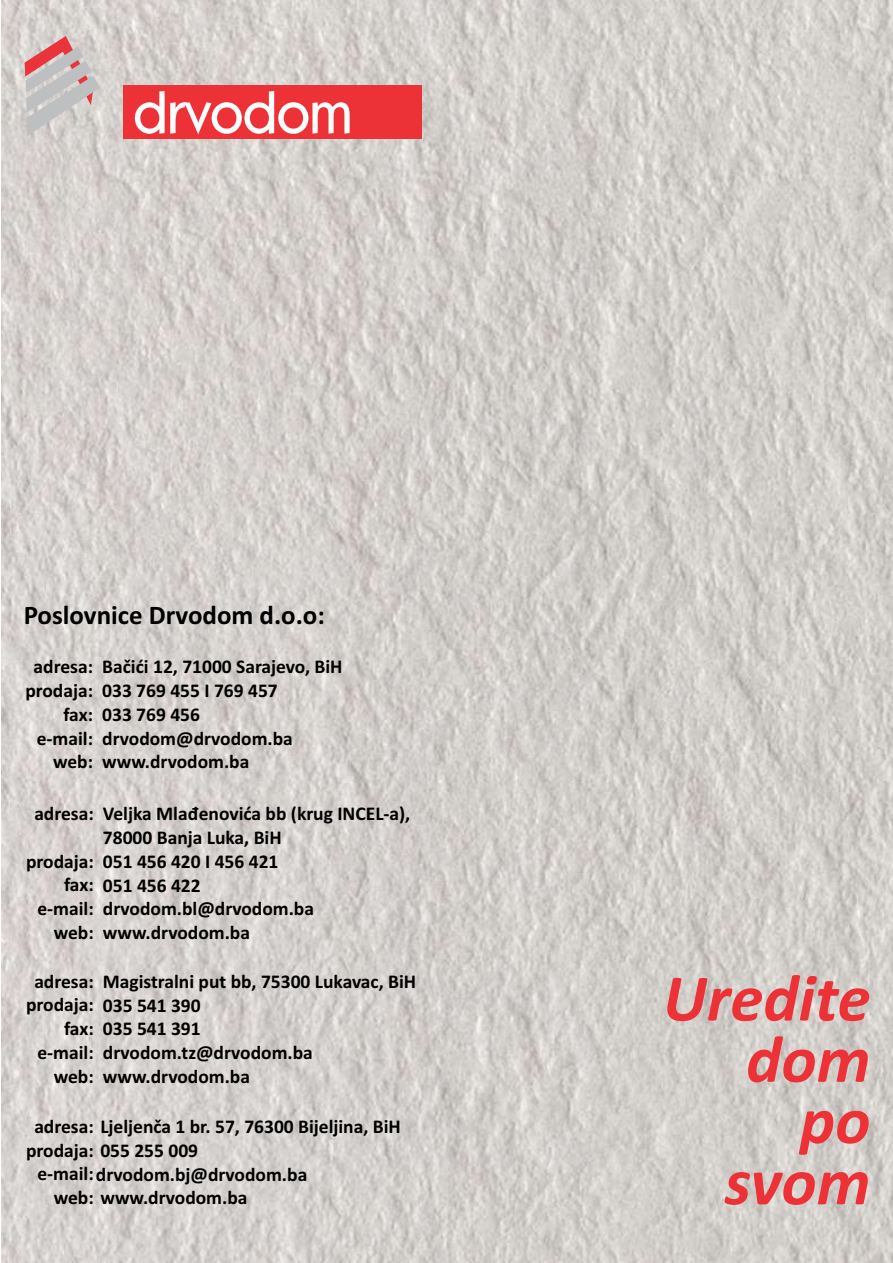
<style>
.page{position:relative;width:893px;height:1263px;background:#fff}
.page>*{position:absolute;margin:0;border:0;box-sizing:border-box;transform-origin:0 0}
.t1{font:italic 700 66.9px/61.2px "Calibri";color:#ed3237;text-align:right}
.t2{font:700 27px "Calibri";color:#000}
.t3{font:700 19.5px/23.9px "Calibri";color:#000}
</style>
<div class="page">
<img style="left:1px;top:0;width:892px;height:1263px">
<div style="left:124px;top:85px;width:298px;height:54px;background:#ed3237"></div>
<svg style="left:25px;top:36px;width:75px;height:100px"></svg>
<svg style="left:135px;top:91px;width:215px;height:43px"></svg>
<h2 class="t2" style="left:24px;top:604px;width:303px">Poslovnice Drvodom d.o.o:</h2>
<p class="t3" style="left:25px;top:656px;width:69px;text-align:right">adresa: prodaja: fax: e-mail: web:</p>
<p class="t3" style="left:102px;top:656px;width:242px">Bačići 12, 71000 Sarajevo, BiH<br>033 769 455 I 769 457<br>033 769 456 drvodom@drvodom.ba www.drvodom.ba</p>
<p class="t3" style="left:34px;top:803px;width:61px">adresa:</p>
<p class="t3" style="left:26px;top:851px;width:69px;text-align:right">prodaja: fax: e-mail: web:</p>
<p class="t3" style="left:103px;top:803px;width:309px">Veljka Mlađenovića bb (krug INCEL-a),<br>78000 Banja Luka, BiH<br>051 456 420 I 456 421<br>051 456 422 drvodom.bl@drvodom.ba www.drvodom.ba</p>
<p class="t3" style="left:26px;top:971px;width:69px;text-align:right">adresa: prodaja: fax: e-mail: web:</p>
<p class="t3" style="left:103px;top:971px;width:315px">Magistralni put bb, 75300 Lukavac, BiH<br>035 541 390<br>035 541 391<br>drvodom.tz@drvodom.ba www.drvodom.ba</p>
<p class="t3" style="left:34px;top:1116px;width:368px">adresa: Ljeljenča 1 br. 57, 76300 Bijeljina, BiH</p>
<p class="t3" style="left:26px;top:1140px;width:174px">prodaja: 055 255 009</p>
<p class="t3" style="left:37px;top:1164px;width:271px">e-mail:drvodom.bj@drvodom.ba</p>
<p class="t3" style="left:54px;top:1187px;width:195px">web: www.drvodom.ba</p>
<h1 class="t1" style="left:663px;top:973px;width:209px">Uredite dom po svom</h1>
</div>
